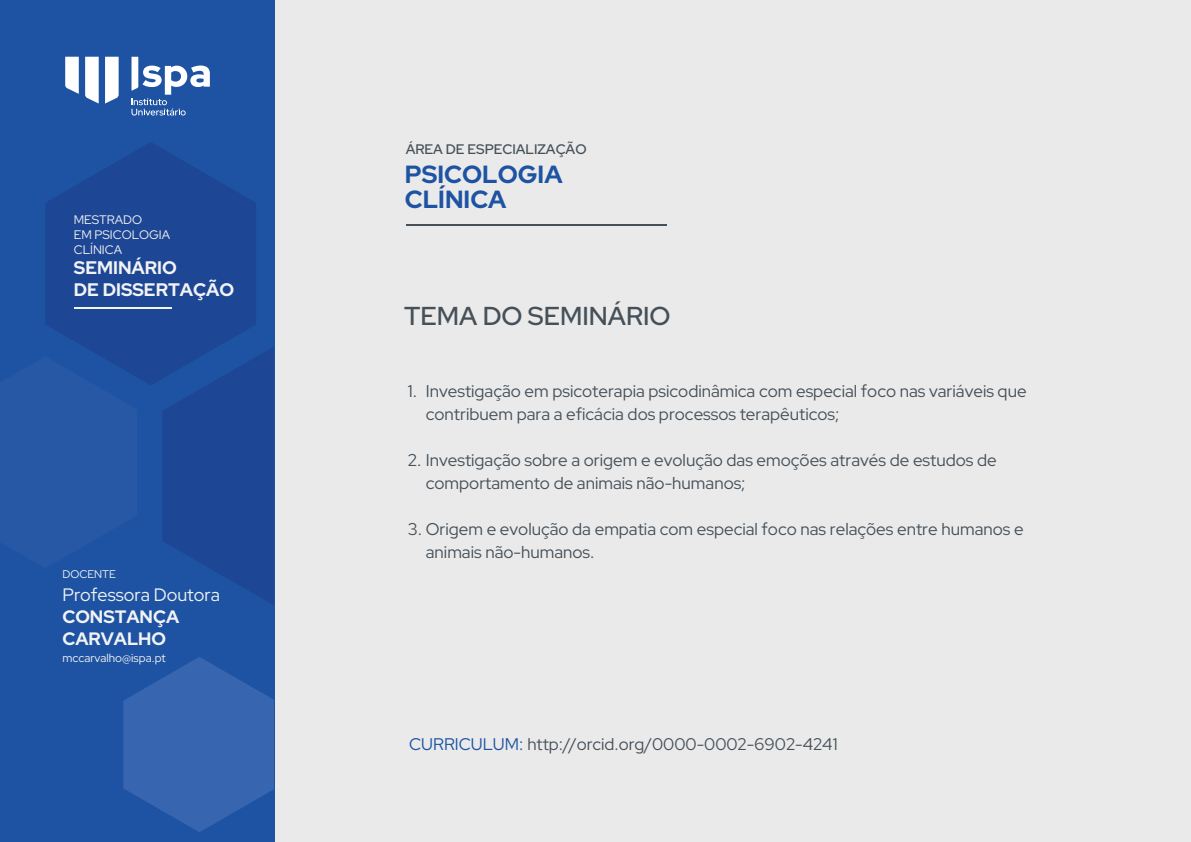
<style>
.page{position:relative;width:1191px;height:842px;background:#fff}
.page>*{position:absolute;margin:0;border:0;box-sizing:border-box;transform-origin:0 0}
.t1{font:500 25.9px "Red Hat Display";color:#455059}
.t2{font:700 24.8px/25px "Red Hat Display";color:#1d53a2}
.t3{font:700 18.2px/21.8px "Red Hat Display";color:#f2f3f4}
.t4{font:18px "Red Hat Display";color:#f2f3f4}
.t5{font:700 18px/21.6px "Red Hat Display";color:#f2f3f4}
.t6{font:17px/23px "Red Hat Display";color:#455059}
.t7{font:16.8px "Red Hat Display";color:#455059}
.t8{font:500 13.8px "Red Hat Display";color:#455059}
.t9{font:12.3px/14.8px "Red Hat Display";color:#f2f3f4}
.t10{font:11.7px "Red Hat Display";color:#f2f3f4}
.t11{font:11.1px "Red Hat Display";color:#f2f3f4}
.s1{color:#1d53a2}
</style>
<div class="page">
<div style="left:0;top:0;width:275px;height:842px;background:#1d53a2"></div>
<div style="left:275px;top:0;width:916px;height:842px;background:#eaeaea"></div>
<svg style="left:131px;top:57px;width:79px;height:59px"></svg>
<svg style="left:85px;top:57px;width:14px;height:47px"></svg>
<svg style="left:65px;top:57px;width:14px;height:37px"></svg>
<svg style="left:105px;top:57px;width:14px;height:47px"></svg>
<svg style="left:123px;top:657px;width:151px;height:175px"></svg>
<svg style="left:46px;top:142px;width:210px;height:243px;fill:#1d4694"></svg>
<svg style="left:162px;top:346px;width:112px;height:259px"></svg>
<hr style="left:74px;top:308px;width:97px;height:1px;background:#f2f3f4">
<hr style="left:406px;top:224px;width:260px;height:2px;background:#455059">
<p class="t9" style="left:74px;top:212px;width:98px">MESTRADO<br>EM PSICOLOGIA<br>CLÍNICA</p>
<p class="t3" style="left:74px;top:257px;width:162px">SEMINÁRIO<br>DE DISSERTAÇÃO</p>
<p class="t11" style="left:62px;top:567px;width:55px">DOCENTE</p>
<p class="t4" style="left:62px;top:582px;width:159px">Professora Doutora</p>
<p class="t5" style="left:62px;top:605px;width:118px">CONSTANÇA<br>CARVALHO</p>
<p class="t10" style="left:62px;top:651px;width:105px">mccarvalho@ispa.pt</p>
<p class="t8" style="left:406px;top:140px;width:182px">ÁREA DE ESPECIALIZAÇÃO</p>
<h2 class="t2" style="left:405px;top:161px;width:159px">PSICOLOGIA<br>CLÍNICA</h2>
<h1 class="t1" style="left:404px;top:299px;width:268px">TEMA DO SEMINÁRIO</h1>
<p class="t6" style="left:426px;top:379px;width:602px;text-indent:-18px">1. Investigação em psicoterapia psicodinâmica com especial foco nas variáveis que contribuem para a eficácia dos processos terapêuticos;</p>
<p class="t6" style="left:426px;top:448px;width:572px;text-indent:-18px">2. Investigação sobre a origem e evolução das emoções através de estudos de comportamento de animais não-humanos;</p>
<p class="t6" style="left:426px;top:517px;width:599px;text-indent:-18px">3. Origem e evolução da empatia com especial foco nas relações entre humanos e animais não-humanos.</p>
<p class="t7" style="left:409px;top:733px;width:430px"><span class="s1">CURRICULUM:</span> http://orcid.org/0000-0002-6902-4241</p>
</div>
